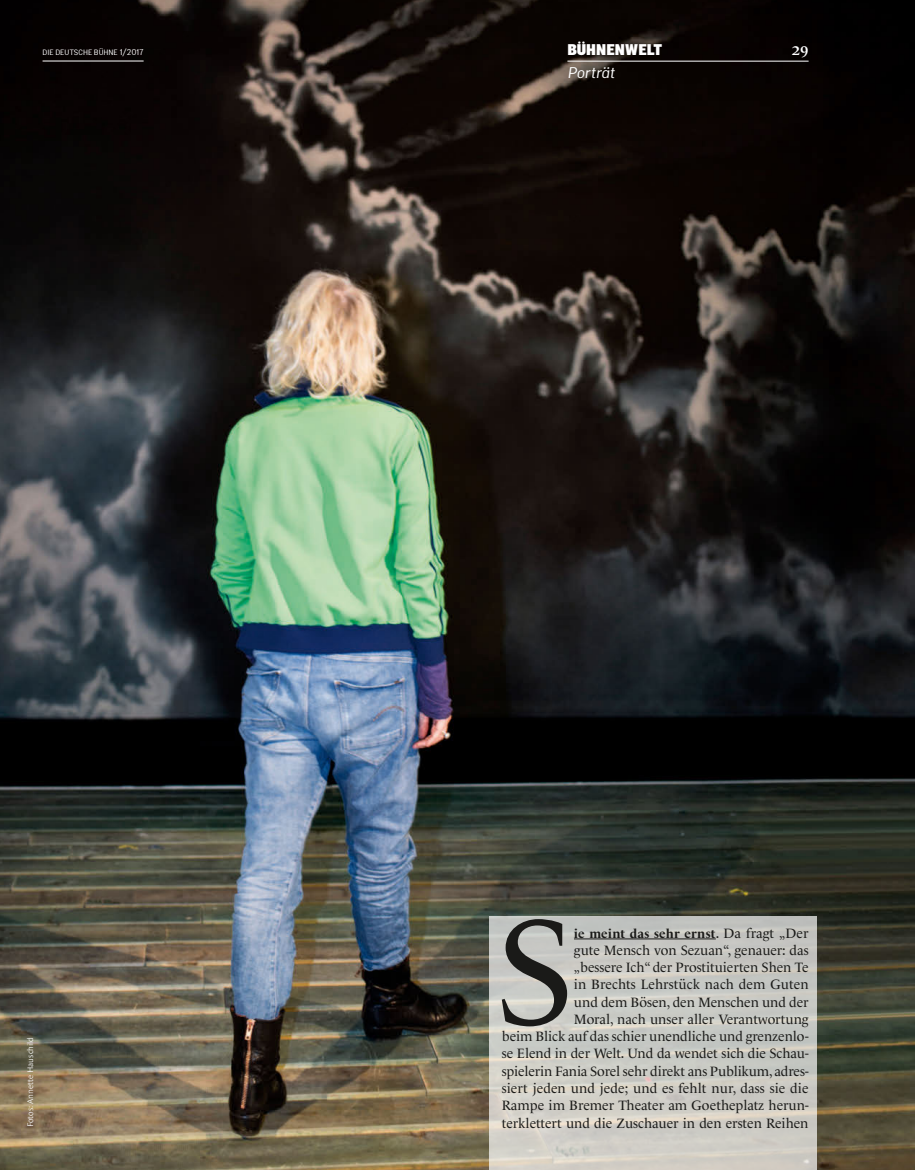
<style>
.page{position:relative;width:915px;height:1170px;background:#fff}
.page>*{position:absolute;margin:0;border:0;box-sizing:border-box;transform-origin:0 0}
.t1{font:152.1px "Le Monde Livre Std";color:#1a1a18}
.t2{font:600 16.5px "Le Monde Livre Std";color:#fff}
.t3{font:15px "Malmo Sans Pro Headline";color:#fff}
.t4{font:italic 15px "Malmo Sans Pro";color:#fff}
.t5{font:13.8px/17.2px "Le Monde Livre Std";letter-spacing:-.005em;color:#1a1a18;text-align:right}
.t6{font:700 12.75px "Le Monde Livre Std";letter-spacing:.015em;color:#1a1a18}
.t7{font:300 8.25px "Le Monde Sans Std";color:#fff}
.t8{font:7.5px "Malmo Sans Pro";color:#fff}
.s1{font-size:8.25px}
.s2{font-weight:400;font-size:13.8px}
</style>
<div class="page">
<img style="left:0;top:0;width:914px;height:1169px">
<hr style="left:567px;top:61px;width:241px;height:1px;background:#fff">
<hr style="left:43px;top:61px;width:100px;height:1px;background:#fff">
<svg style="left:489px;top:915px;width:327px;height:254px;background:#cbcbc4"></svg>
<hr style="left:573px;top:938px;width:142px;height:1px;background:#1a1a18">
<p class="t8" style="left:43px;top:47px;width:102px">DIE DEUTSCHE BÜHNE <span class="s1">1/2017</span></p>
<p class="t7" style="left:26px;top:1127px;width:92px;rotate:-90deg">Fotos: Annette Hauschild</p>
<p class="t3" style="left:567px;top:39px;width:96px">BÜHNENWELT</p>
<p class="t2" style="left:791px;top:40px;width:18px">29</p>
<p class="t4" style="left:567px;top:61px;width:49px">Porträt</p>
<h1 class="t1" style="left:495px;top:881px;width:80px">S</h1>
<p class="t6" style="left:573px;top:925px;width:236px">ie meint das sehr ernst<span class="s2">. Da fragt „Der</span></p>
<p class="t5" style="left:501px;top:941px;width:308px">gute Mensch von Sezuan“, genauer: das<br>„bessere Ich“ der Prostituierten Shen Te<br>in Brechts Lehrstück nach dem Guten<br>und dem Bösen, den Menschen und der<br>Moral, nach unser aller Verantwortung<br>beim Blick auf das schier unendliche und grenzenlo&shy;se Elend in der Welt. Und da wendet sich die Schau&shy;spielerin Fania Sorel sehr direkt ans Publikum, adres&shy;siert jeden und jede; und es fehlt nur, dass sie die Rampe im Bremer Theater am Goetheplatz herun&shy;terklettert und die Zuschauer in den ersten Reihen</p>
</div>
